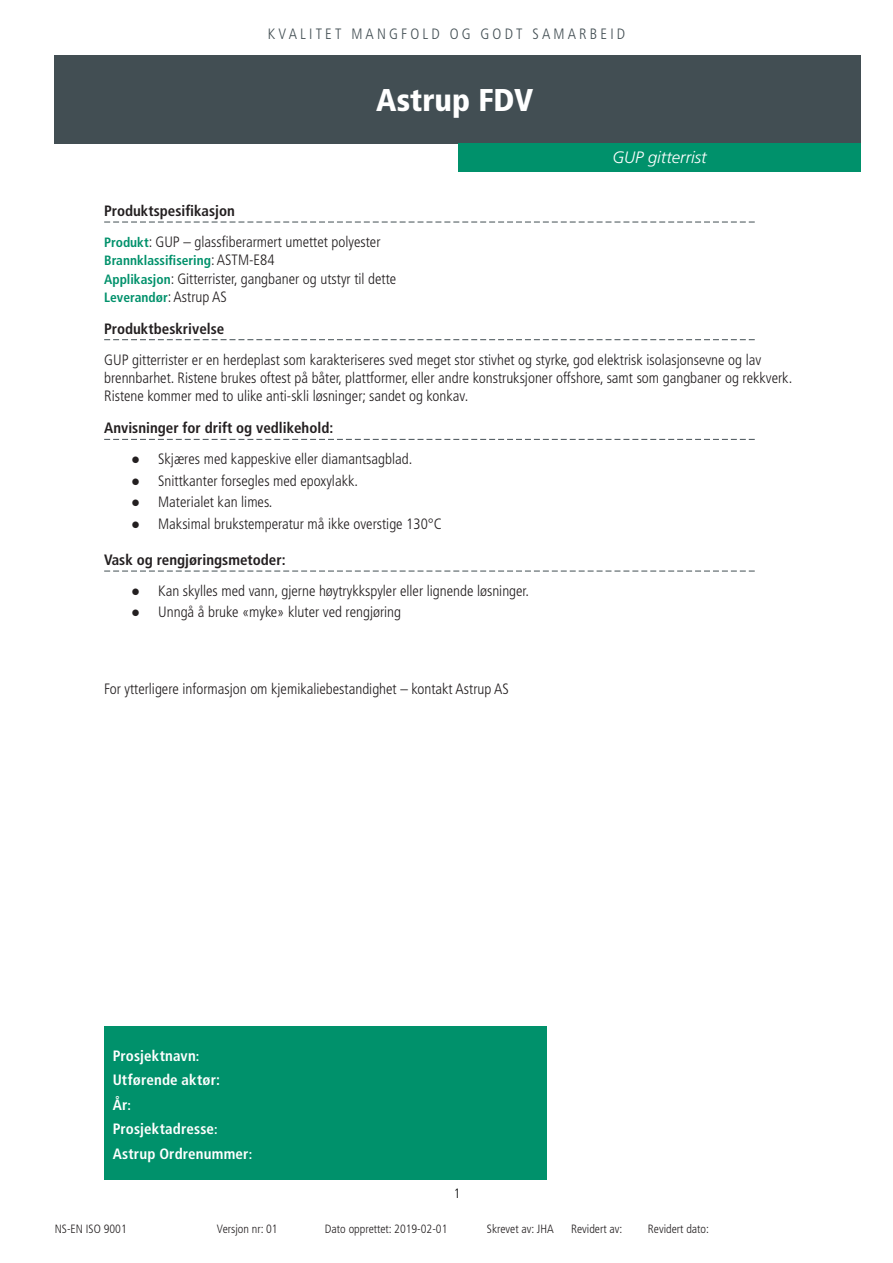
<style>
.page{position:relative;width:893px;height:1263px;background:#fff}
.page>*{position:absolute;margin:0;border:0;box-sizing:border-box;transform-origin:0 0}
.t1{font:900 condensed 31.5px "Frutiger LT Std";color:#fff}
.t2{font:italic 300 16.5px "Frutiger LT Std";color:#fff}
.t3{font:300 condensed 15px/18px "Frutiger LT Std";color:#231f20}
.t4{font:700 condensed 15px "Frutiger LT Std";color:#231f20}
.t5{font:700 condensed 15px "Frutiger LT Std";letter-spacing:.01em;color:#fff}
.t6{font:300 condensed 15px "Frutiger LT Std";letter-spacing:.21em;color:#424e53}
.t7{font:700 condensed 13.5px "Frutiger LT Std";color:#00916b}
.t8{font:300 condensed 13.5px "Frutiger LT Std";color:#000}
.t9{font:300 condensed 12px "Frutiger LT Std";color:#231f20}
.s1{font-weight:700;font-size:13.5px;color:#00916b}
.s2{font-weight:300;font-size:15px;color:#231f20}
.s3{font-family:"Helvetica";font-weight:700;font-stretch:normal}
.s4{font-size:13.5px}
</style>
<div class="page">
<div style="left:54px;top:55px;width:806px;height:88px;background:#424e53"></div>
<div style="left:458px;top:143px;width:403px;height:28px;background:#00916b"></div>
<svg style="left:104px;top:222px;width:651px;height:1px"></svg>
<svg style="left:104px;top:339px;width:651px;height:1px"></svg>
<svg style="left:104px;top:439px;width:651px;height:1px"></svg>
<svg style="left:104px;top:571px;width:651px;height:1px"></svg>
<div style="left:104px;top:1026px;width:442px;height:154px;background:#00916b"></div>
<p class="t6" style="left:268px;top:25px;width:359px">KVALITET MANGFOLD OG GODT SAMARBEID</p>
<h1 class="t1" style="left:376px;top:81px;width:159px">Astrup FDV</h1>
<p class="t2" style="left:612px;top:147px;width:96px">GUP gitterrist</p>
<p class="t4" style="left:104px;top:202px;width:132px">Produktspesifikasjon</p>
<p class="t3" style="left:104px;top:233px;width:278px"><span class="s1">Produkt</span>: GUP – glassfiberarmert umettet polyester</p>
<p class="t7" style="left:104px;top:253px;width:172px">Brannklassifisering<span class="s2">: ASTM-E84</span></p>
<p class="t3" style="left:104px;top:269px;width:294px"><span class="s1">Applikasjon</span>: Gitterrister, gangbaner og utstyr til dette</p>
<p class="t7" style="left:104px;top:289px;width:124px">Leverandør<span class="s2">: Astrup AS</span></p>
<p class="t4" style="left:104px;top:320px;width:122px">Produktbeskrivelse</p>
<p class="t3" style="left:104px;top:351px;width:690px">GUP gitterrister er en herdeplast som karakteriseres sved meget stor stivhet og styrke, god elektrisk isolasjonsevne og lav brennbarhet. Ristene brukes oftest på båter, plattformer, eller andre konstruksjoner offshore, samt som gangbaner og rekkverk.<br>Ristene kommer med to ulike anti-skli løsninger; sandet og konkav.</p>
<p class="t4" style="left:104px;top:419px;width:231px">Anvisninger for drift og vedlikehold:</p>
<p class="t3" style="left:131px;top:450px;width:283px"><span class="s3">●</span> Skjæres med kappeskive eller diamantsagblad.</p>
<p class="t3" style="left:131px;top:472px;width:228px"><span class="s3">●</span> Snittkanter forsegles med epoxylakk.</p>
<p class="t3" style="left:131px;top:493px;width:143px"><span class="s3">●</span> Materialet kan limes.</p>
<p class="t3" style="left:131px;top:515px;width:312px"><span class="s3">●</span> Maksimal brukstemperatur må ikke overstige 130°C</p>
<p class="t4" style="left:104px;top:551px;width:183px">Vask og rengjøringsmetoder:</p>
<p class="t3" style="left:131px;top:582px;width:399px"><span class="s3">●</span> Kan skylles med vann, gjerne høytrykkspyler eller lignende løsninger.</p>
<p class="t3" style="left:131px;top:603px;width:271px"><span class="s3">●</span> Unngå å bruke «myke» kluter ved rengjøring</p>
<p class="t3" style="left:104px;top:679px;width:406px">For ytterligere informasjon om kjemikaliebestandighet – kontakt Astrup AS</p>
<p class="t5" style="left:113px;top:1047px;width:88px">Prosjektnavn<span class="s4">:</span></p>
<p class="t5" style="left:113px;top:1071px;width:109px">Utførende aktør:</p>
<p class="t5" style="left:113px;top:1096px;width:20px">År<span class="s4">:</span></p>
<p class="t5" style="left:113px;top:1120px;width:106px">Prosjektadresse<span class="s4">:</span></p>
<p class="t5" style="left:113px;top:1144px;width:141px">Astrup Ordrenummer<span class="s4">:</span></p>
<p class="t8" style="left:454px;top:1186px;width:8px">1</p>
<p class="t9" style="left:55px;top:1222px;width:73px">NS-EN ISO 9001</p>
<p class="t9" style="left:217px;top:1222px;width:62px">Versjon nr: 01</p>
<p class="t9" style="left:325px;top:1222px;width:124px">Dato opprettet: 2019-02-01</p>
<p class="t9" style="left:487px;top:1222px;width:68px">Skrevet av: JHA</p>
<p class="t9" style="left:571px;top:1222px;width:53px">Revidert av:</p>
<p class="t9" style="left:648px;top:1222px;width:63px">Revidert dato:</p>
</div>
